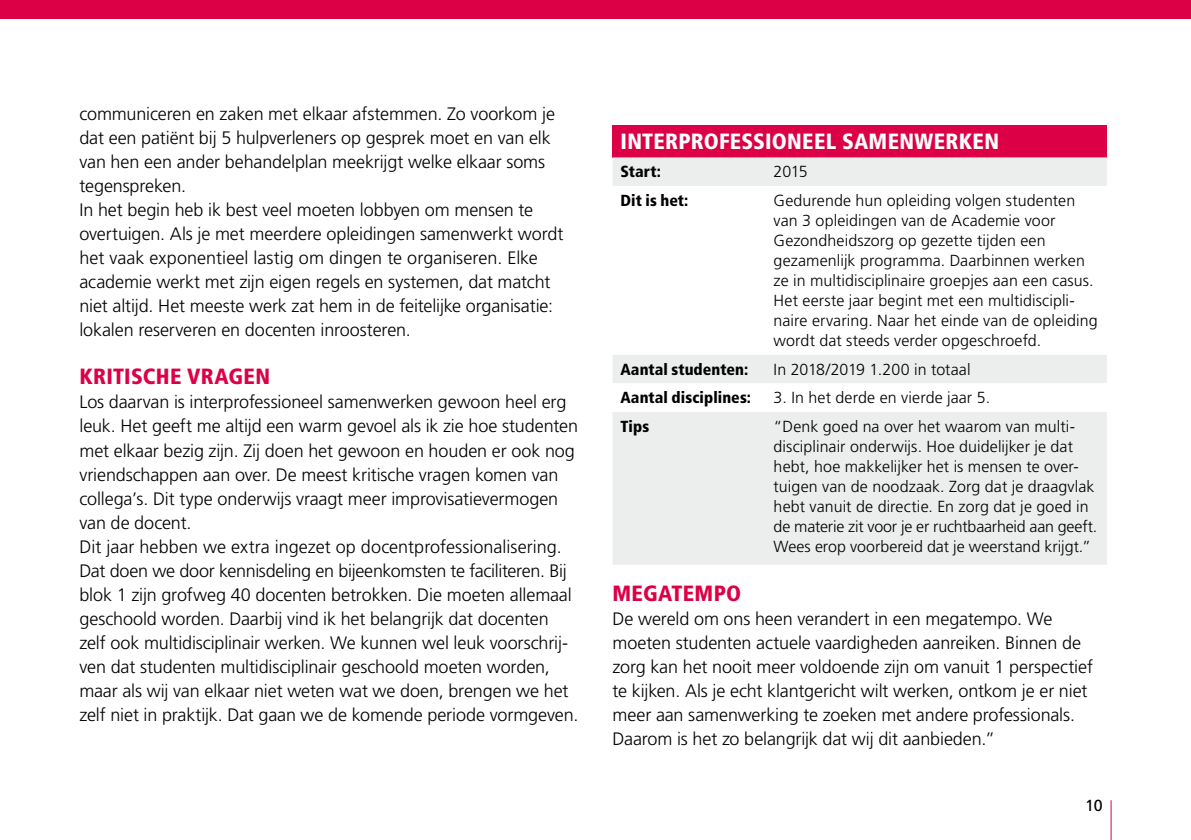
<style>
.page{position:relative;width:1191px;height:840px;background:#fff}
.page>*{position:absolute;margin:0;border:0;box-sizing:border-box;transform-origin:0 0}
.t1{font:900 condensed 22px "Frutiger LT Std";letter-spacing:.01em;color:#fff}
.t2{font:900 condensed 22px "Frutiger LT Std";letter-spacing:.015em;color:#dc0046}
.t3{font:300 18px/24px "Frutiger LT Std";letter-spacing:-.005em;color:#000}
.t4{font:300 16px/20px "Frutiger LT Std";letter-spacing:.005em;color:#000}
.t5{font:900 condensed 16px "Frutiger LT Std";letter-spacing:.005em;color:#000}
.t6{font:16px "Frutiger LT Std";color:#000}
</style>
<div class="page">
<div style="left:0;top:0;width:1191px;height:18px;background:#dc0046"></div>
<hr style="left:1110px;top:799px;width:1px;height:40px;background:#dc0046">
<div style="left:612px;top:125px;width:494px;height:32px;background:#dc0046"></div>
<div style="left:612px;top:157px;width:494px;height:407px;background:#eceded"></div>
<svg style="left:612px;top:186px;width:494px;height:225px"></svg>
<p class="t3" style="left:79px;top:102px;width:485px">communiceren en zaken met elkaar afstemmen. Zo voorkom je dat een patiënt bij 5 hulpverleners op gesprek moet en van elk van hen een ander behandelplan meekrijgt welke elkaar soms tegenspreken.<br>In het begin heb ik best veel moeten lobbyen om mensen te overtuigen. Als je met meerdere opleidingen samenwerkt wordt het vaak exponentieel lastig om dingen te organiseren. Elke academie werkt met zijn eigen regels en systemen, dat matcht niet altijd. Het meeste werk zat hem in de feitelijke organisatie: lokalen reserveren en docenten inroosteren.</p>
<p class="t2" style="left:79px;top:363px;width:192px">KRITISCHE VRAGEN</p>
<p class="t3" style="left:79px;top:390px;width:500px">Los daarvan is interprofessioneel samenwerken gewoon heel erg leuk. Het geeft me altijd een warm gevoel als ik zie hoe studenten met elkaar bezig zijn. Zij doen het gewoon en houden er ook nog vriendschappen aan over. De meest kritische vragen komen van collega’s. Dit type onderwijs vraagt meer improvisatievermogen van de docent.<br>Dit jaar hebben we extra ingezet op docentprofessionalisering.<br>Dat doen we door kennisdeling en bijeenkomsten te faciliteren. Bij blok 1 zijn grofweg 40 docenten betrokken. Die moeten allemaal geschoold worden. Daarbij vind ik het belangrijk dat docenten zelf ook multidisciplinair werken. We kunnen wel leuk voorschrij&shy;ven dat studenten multidisciplinair geschoold moeten worden, maar als wij van elkaar niet weten wat we doen, brengen we het zelf niet in praktijk. Dat gaan we de komende periode vormgeven.</p>
<p class="t1" style="left:620px;top:128px;width:380px">INTERPROFESSIONEEL SAMENWERKEN</p>
<p class="t5" style="left:620px;top:162px;width:42px">Start:</p>
<p class="t4" style="left:773px;top:162px;width:36px">2015</p>
<p class="t5" style="left:620px;top:191px;width:69px">Dit is het:</p>
<p class="t4" style="left:773px;top:190px;width:325px">Gedurende hun opleiding volgen studenten van 3 opleidingen van de Academie voor Gezondheidszorg op gezette tijden een gezamenlijk programma. Daarbinnen werken ze in multidisciplinaire groepjes aan een casus.<br>Het eerste jaar begint met een multidiscipli&shy;naire ervaring. Naar het einde van de opleiding wordt dat steeds verder opgeschroefd.</p>
<p class="t5" style="left:620px;top:359px;width:129px">Aantal studenten:</p>
<p class="t4" style="left:773px;top:359px;width:198px">In 2018/2019 1.200 in totaal</p>
<p class="t5" style="left:620px;top:388px;width:132px">Aantal disciplines:</p>
<p class="t4" style="left:773px;top:388px;width:218px">3. In het derde en vierde jaar 5.</p>
<p class="t5" style="left:620px;top:416px;width:30px">Tips</p>
<p class="t4" style="left:773px;top:416px;width:325px">“Denk goed na over het waarom van multi&shy;disciplinair onderwijs. Hoe duidelijker je dat hebt, hoe makkelijker het is mensen te over&shy;tuigen van de noodzaak. Zorg dat je draagvlak hebt vanuit de directie. En zorg dat je goed in de materie zit voor je er ruchtbaarheid aan geeft.<br>Wees erop voorbereid dat je weerstand krijgt.”</p>
<p class="t2" style="left:612px;top:579px;width:130px">MEGATEMPO</p>
<p class="t3" style="left:612px;top:606px;width:482px">De wereld om ons heen verandert in een megatempo. We moeten studenten actuele vaardigheden aanreiken. Binnen de zorg kan het nooit meer voldoende zijn om vanuit 1 perspectief te kijken. Als je echt klantgericht wilt werken, ontkom je er niet meer aan samenwerking te zoeken met andere professionals.<br>Daarom is het zo belangrijk dat wij dit aanbieden.”</p>
<p class="t6" style="left:1085px;top:796px;width:19px">10</p>
</div>
